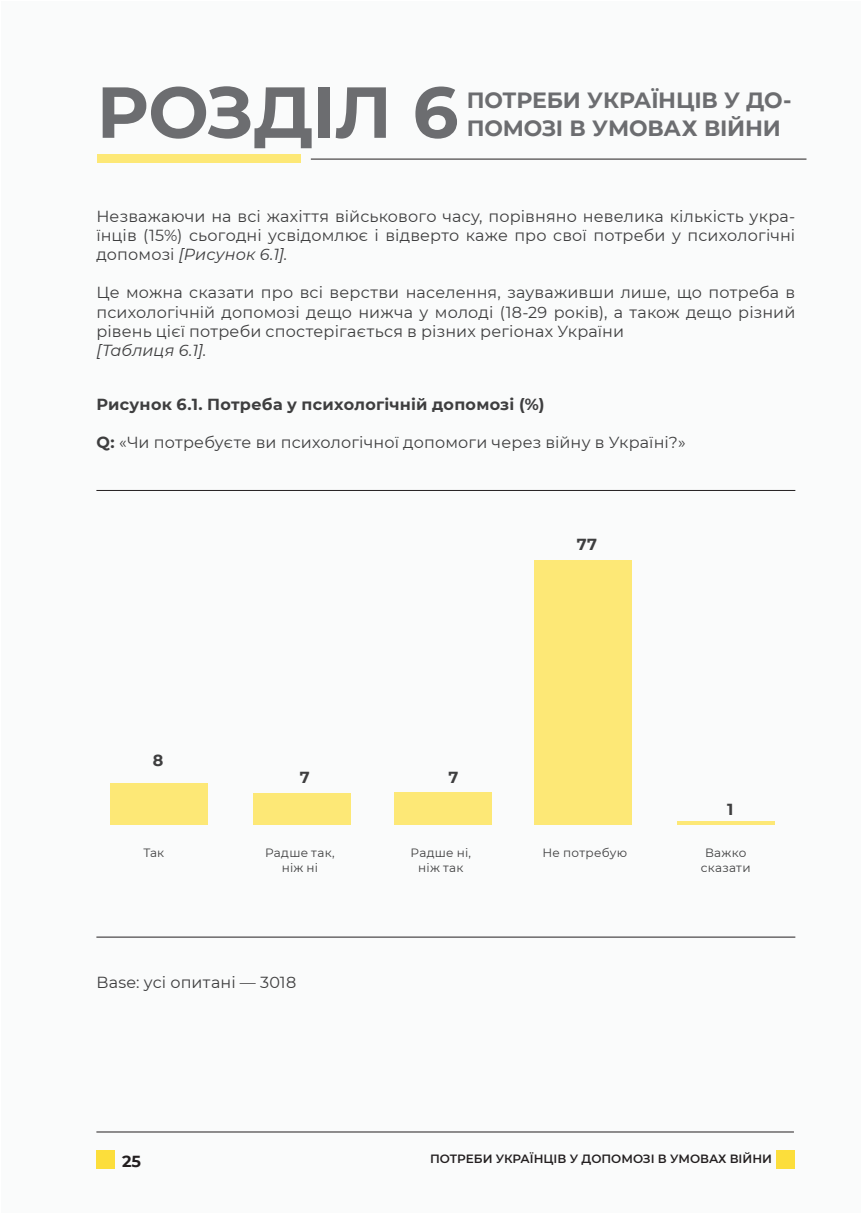
<style>
.page{position:relative;width:862px;height:1214px;background:#fff}
.page>*{position:absolute;margin:0;border:0;box-sizing:border-box;transform-origin:0 0}
.РОЗДІЛ{font:700 72px "Montserrat";letter-spacing:-.015em;color:#6c6d70}
.Розділи{font:700 22px "Montserrat";letter-spacing:-.01em;color:#6c6d70}
.Текст{font:16px/19.2px "Montserrat";letter-spacing:.01em;color:#3e3e3f;text-align:justify}
.Текст_для_графіків{font:16px "Montserrat";letter-spacing:.01em;color:#3e3e3f}
.Текст_для_графіків-2{font:700 16px "Montserrat";letter-spacing:.015em;color:#3e3e3f}
.Bace{font:16px "Montserrat";letter-spacing:.01em;color:#3e3e3f}
.Текст-2{font:italic 16px "Montserrat";color:#3e3e3f}
.t1{font:700 16px "Montserrat";color:#231f20}
.ТЕКСТ_ГРАФІКІВ{font:12px "Montserrat";letter-spacing:.02em;color:#3e3e3f}
.t2{font:600 12px "Montserrat";color:#231f20}
.s1{font-style:italic}
.s2{font-weight:700}
</style>
<div class="page">
<div style="left:1px;top:1px;width:860px;height:1211px;background:#fafbfb"></div>
<hr style="left:96px;top:1131px;width:698px;height:1px;background:#231f20">
<div style="left:776px;top:1149px;width:19px;height:19px;background:#fcde3b"></div>
<div style="left:96px;top:1149px;width:19px;height:19px;background:#fcde3b"></div>
<div style="left:110px;top:782px;width:97px;height:42px;background:#fde876"></div>
<div style="left:253px;top:792px;width:98px;height:32px;background:#fde876"></div>
<div style="left:394px;top:792px;width:97px;height:32px;background:#fde876"></div>
<div style="left:533px;top:559px;width:98px;height:265px;background:#fde876"></div>
<svg style="left:677px;top:821px;width:97px;height:3px"></svg>
<hr style="left:311px;top:159px;width:495px;height:1px;background:#231f20">
<div style="left:98px;top:154px;width:203px;height:9px;background:#fde876"></div>
<hr style="left:96px;top:490px;width:699px;height:1px;background:#231f20">
<hr style="left:96px;top:936px;width:699px;height:1px;background:#231f20">
<p class="РОЗДІЛ" style="left:96px;top:60px;width:363px">РОЗДІЛ 6</p>
<p class="Розділи" style="left:467px;top:85px;width:326px">ПОТРЕБИ УКРАЇНЦІВ У ДО-</p>
<p class="Розділи" style="left:467px;top:113px;width:316px">ПОМОЗІ В УМОВАХ ВІЙНИ</p>
<p class="Текст" style="left:96px;top:206px;width:700px">Незважаючи на всі жахіття військового часу, порівняно невелика кількість укра&shy;їнців (15%) сьогодні усвідомлює і відверто каже про свої потреби у психологічні допомозі <span class="s1">[Рисунок 6.1].</span></p>
<p class="Текст" style="left:96px;top:282px;width:700px">Це можна сказати про всі верстви населення, зауваживши лише, що потреба в психологічній допомозі дещо нижча у молоді (18-29 років), а також дещо різний рівень цієї потреби спостерігається в різних регіонах України</p>
<p class="Текст-2" style="left:96px;top:339px;width:112px">[Таблиця 6.1].</p>
<p class="Текст_для_графіків-2" style="left:96px;top:392px;width:449px">Рисунок 6.1. Потреба у психологічній допомозі (%)</p>
<p class="Текст_для_графіків" style="left:96px;top:431px;width:591px"><span class="s2">Q:</span> «Чи потребуєте ви психологічної допомоги через війну в Україні?»</p>
<p class="Текст_для_графіків-2" style="left:153px;top:749px;width:12px">8</p>
<p class="Текст_для_графіків-2" style="left:300px;top:766px;width:11px">7</p>
<p class="Текст_для_графіків-2" style="left:448px;top:765px;width:11px">7</p>
<p class="Текст_для_графіків-2" style="left:577px;top:533px;width:22px">77</p>
<p class="Текст_для_графіків-2" style="left:727px;top:797px;width:8px">1</p>
<p class="ТЕКСТ_ГРАФІКІВ" style="left:542px;top:844px;width:86px">Не потребую</p>
<p class="ТЕКСТ_ГРАФІКІВ" style="left:411px;top:844px;width:62px">Радше ні,</p>
<p class="ТЕКСТ_ГРАФІКІВ" style="left:418px;top:859px;width:47px">ніж так</p>
<p class="ТЕКСТ_ГРАФІКІВ" style="left:144px;top:844px;width:22px">Так</p>
<p class="ТЕКСТ_ГРАФІКІВ" style="left:705px;top:844px;width:43px">Важко</p>
<p class="ТЕКСТ_ГРАФІКІВ" style="left:701px;top:859px;width:51px">сказати</p>
<p class="ТЕКСТ_ГРАФІКІВ" style="left:265px;top:844px;width:71px">Радше так,</p>
<p class="ТЕКСТ_ГРАФІКІВ" style="left:282px;top:859px;width:38px">ніж ні</p>
<p class="Bace" style="left:96px;top:970px;width:201px">Base: усі опитані — 3018</p>
<p class="t1" style="left:122px;top:1149px;width:20px">25</p>
<p class="t2" style="left:430px;top:1149px;width:343px">ПОТРЕБИ УКРАЇНЦІВ У ДОПОМОЗІ В УМОВАХ ВІЙНИ</p>
</div>
